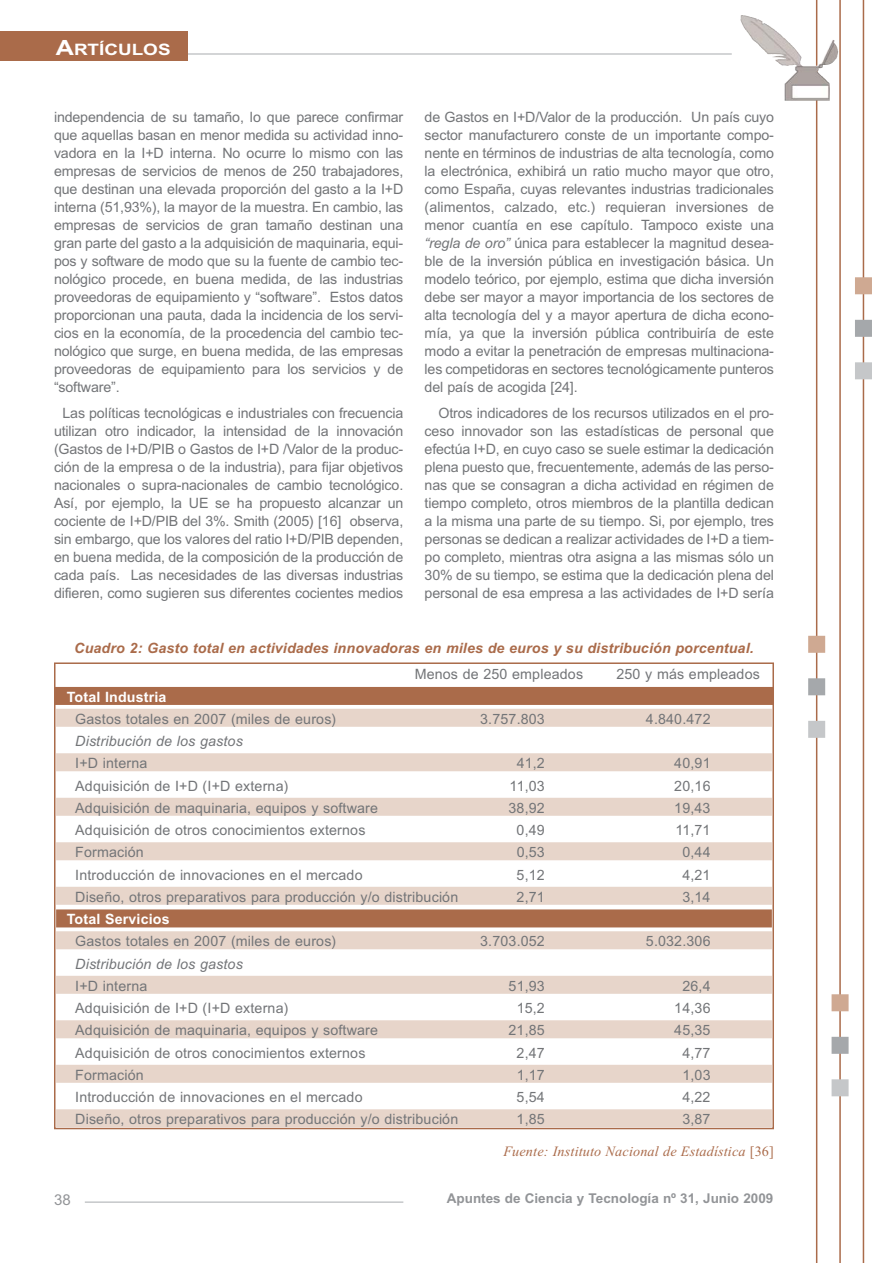
<style>
.page{position:relative;width:893px;height:1263px;background:#fff}
.page>*{position:absolute;margin:0;border:0;box-sizing:border-box;transform-origin:0 0}
.t1{font:700 15.75px "Arial";color:#fff;scale:1.2 1}
.t2{font:15px "Arial";color:#929497}
.t3{font:14.25px/18px "Arial";letter-spacing:-.01em;color:#737578;text-align:justify}
.t4{font:14.25px/22.2px "Arial";letter-spacing:.01em;color:#737578}
.t5{font:italic 700 14.25px/26.7px "Arial";letter-spacing:.01em;color:#aa6b4a}
.t6{font:italic 14.25px/22.2px "Arial";letter-spacing:.01em;color:#737578}
.t7{font:italic 14.25px/31.2px "Times New Roman";letter-spacing:.01em;color:#aa6b4a}
.t8{font:700 13.5px "Arial";color:#929497}
.s1{font-size:21px}
.s2{font-style:italic}
.s3{font-weight:400;font-style:normal;color:#737578}
.s4{font-weight:700;color:#fff}
.s5{font-style:normal}
.s6{font-family:"Arial";font-style:normal;color:#737578}
</style>
<div class="page">
<hr style="left:180px;top:53px;width:552px;height:2px;background:#c5c7c9">
<hr style="left:85px;top:1201px;width:318px;height:2px;background:#c5c7c9">
<hr style="left:816px;top:0;width:1px;height:1263px;background:#aa6b4a">
<div style="left:809px;top:637px;width:15px;height:15px;background:#cfa992"></div>
<div style="left:808px;top:636px;width:17px;height:17px;border:2px solid #cfa992"></div>
<div style="left:809px;top:679px;width:15px;height:16px;background:#a5a8ab"></div>
<div style="left:808px;top:678px;width:17px;height:17px;border:2px solid #a5a8ab"></div>
<div style="left:809px;top:722px;width:15px;height:15px;background:#c5c7c9"></div>
<div style="left:808px;top:721px;width:17px;height:17px;border:2px solid #c5c7c9"></div>
<hr style="left:839px;top:0;width:2px;height:1263px;background:#aa6b4a">
<div style="left:832px;top:995px;width:16px;height:16px;background:#cfa992"></div>
<div style="left:831px;top:994px;width:17px;height:17px;border:2px solid #cfa992"></div>
<div style="left:832px;top:1038px;width:16px;height:15px;background:#a5a8ab"></div>
<div style="left:831px;top:1037px;width:17px;height:17px;border:2px solid #a5a8ab"></div>
<div style="left:832px;top:1080px;width:16px;height:16px;background:#c5c7c9"></div>
<div style="left:831px;top:1079px;width:17px;height:17px;border:2px solid #c5c7c9"></div>
<hr style="left:863px;top:0;width:1px;height:1263px;background:#aa6b4a">
<div style="left:856px;top:278px;width:15px;height:16px;background:#cfa992"></div>
<div style="left:855px;top:277px;width:17px;height:17px;border:2px solid #cfa992"></div>
<div style="left:856px;top:321px;width:15px;height:15px;background:#a5a8ab"></div>
<div style="left:855px;top:320px;width:17px;height:17px;border:2px solid #a5a8ab"></div>
<div style="left:856px;top:363px;width:15px;height:16px;background:#c5c7c9"></div>
<div style="left:855px;top:362px;width:17px;height:17px;border:2px solid #c5c7c9"></div>
<img style="left:740px;top:15px;width:98px;height:86px">
<div style="left:0;top:32px;width:187px;height:29px;background:#aa6b4a"></div>
<div style="left:54px;top:687px;width:720px;height:18px;background:#aa6b4a"></div>
<div style="left:56px;top:709px;width:716px;height:18px;background:#e7d5ca"></div>
<div style="left:56px;top:753px;width:716px;height:18px;background:#e7d5ca"></div>
<div style="left:56px;top:798px;width:716px;height:18px;background:#e7d5ca"></div>
<div style="left:56px;top:842px;width:716px;height:18px;background:#e7d5ca"></div>
<div style="left:56px;top:887px;width:716px;height:18px;background:#e7d5ca"></div>
<div style="left:56px;top:909px;width:716px;height:18px;background:#aa6b4a"></div>
<div style="left:56px;top:931px;width:716px;height:18px;background:#e7d5ca"></div>
<div style="left:56px;top:976px;width:716px;height:18px;background:#e7d5ca"></div>
<div style="left:56px;top:1020px;width:716px;height:18px;background:#e7d5ca"></div>
<div style="left:56px;top:1065px;width:716px;height:18px;background:#e7d5ca"></div>
<div style="left:56px;top:1109px;width:716px;height:18px;background:#e7d5ca"></div>
<p class="t1" style="left:56px;top:44px;width:97px"><span class="s1">A</span>RTÍCULOS</p>
<p class="t3" style="left:54px;top:109px;width:351px">independencia de su tamaño, lo que parece confirmar que aquellas basan en menor medida su actividad inno&shy;vadora en la I+D interna. No ocurre lo mismo con las empresas de servicios de menos de 250 trabajadores, que destinan una elevada proporción del gasto a la I+D interna (51,93%), la mayor de la muestra. En cambio, las empresas de servicios de gran tamaño destinan una gran parte del gasto a la adquisición de maquinaria, equi&shy;pos y software de modo que su la fuente de cambio tec&shy;nológico procede, en buena medida, de las industrias proveedoras de equipamiento y “software”. Estos datos proporcionan una pauta, dada la incidencia de los servi&shy;cios en la economía, de la procedencia del cambio tec&shy;nológico que surge, en buena medida, de las empresas proveedoras de equipamiento para los servicios y de “software”.</p>
<p class="t3" style="left:54px;top:406px;width:351px;text-align:center">Las políticas tecnológicas e industriales con frecuencia utilizan otro indicador, la intensidad de la innovación (Gastos de I+D/PIB o Gastos de I+D /Valor de la produc&shy;ción de la empresa o de la industria), para fijar objetivos nacionales o supra-nacionales de cambio tecnológico.<br>Así, por ejemplo, la UE se ha propuesto alcanzar un cociente de I+D/PIB del 3%. Smith (2005) [16] observa, sin embargo, que los valores del ratio I+D/PIB dependen, en buena medida, de la composición de la producción de cada país. Las necesidades de las diversas industrias difieren, como sugieren sus diferentes cocientes medios</p>
<p class="t3" style="left:425px;top:109px;width:351px">de Gastos en I+D/Valor de la producción. Un país cuyo sector manufacturero conste de un importante compo&shy;nente en términos de industrias de alta tecnología, como la electrónica, exhibirá un ratio mucho mayor que otro, como España, cuyas relevantes industrias tradicionales (alimentos, calzado, etc.) requieran inversiones de menor cuantía en ese capítulo. Tampoco existe una <span class="s2">“regla de oro”</span> única para establecer la magnitud desea&shy;ble de la inversión pública en investigación básica. Un modelo teórico, por ejemplo, estima que dicha inversión debe ser mayor a mayor importancia de los sectores de alta tecnología del y a mayor apertura de dicha econo&shy;mía, ya que la inversión pública contribuiría de este modo a evitar la penetración de empresas multinaciona&shy;les competidoras en sectores tecnológicamente punteros del país de acogida [24].</p>
<p class="t3" style="left:425px;top:406px;width:351px;text-indent:14px">Otros indicadores de los recursos utilizados en el pro&shy;ceso innovador son las estadísticas de personal que efectúa I+D, en cuyo caso se suele estimar la dedicación plena puesto que, frecuentemente, además de las perso&shy;nas que se consagran a dicha actividad en régimen de tiempo completo, otros miembros de la plantilla dedican a la misma una parte de su tiempo. Si, por ejemplo, tres personas se dedican a realizar actividades de I+D a tiem&shy;po completo, mientras otra asigna a las mismas sólo un 30% de su tiempo, se estima que la dedicación plena del personal de esa empresa a las actividades de I+D sería</p>
<p class="t5" style="left:415px;top:636px;width:341px;text-indent:-340px">Cuadro 2: Gasto total en actividades innovadoras en miles de euros y su distribución porcentual.<br><span class="s3">Menos de 250 empleados</span></p>
<p class="t4" style="left:616px;top:665px;width:145px">250 y más empleados</p>
<p class="t4" style="left:75px;top:687px;width:263px;text-indent:-9px"><span class="s4">Total Industria<br></span>Gastos totales en 2007 (miles de euros)</p>
<p class="t6" style="left:75px;top:731px;width:169px">Distribución de los gastos<br><span class="s5">I+D interna</span></p>
<p class="t3" style="left:480px;top:711px;width:66px">3.757.803</p>
<p class="t3" style="left:646px;top:711px;width:66px">4.840.472</p>
<p class="t3" style="left:517px;top:756px;width:30px">41,2</p>
<p class="t3" style="left:674px;top:756px;width:38px">40,91</p>
<p class="t4" style="left:75px;top:776px;width:215px">Adquisición de I+D (I+D externa)</p>
<p class="t3" style="left:510px;top:778px;width:37px">11,03</p>
<p class="t3" style="left:674px;top:778px;width:38px">20,16</p>
<p class="t4" style="left:75px;top:798px;width:304px">Adquisición de maquinaria, equipos y software</p>
<p class="t3" style="left:508px;top:800px;width:38px">38,92</p>
<p class="t3" style="left:674px;top:800px;width:38px">19,43</p>
<p class="t4" style="left:75px;top:820px;width:292px">Adquisición de otros conocimientos externos</p>
<p class="t3" style="left:517px;top:822px;width:30px">0,49</p>
<p class="t3" style="left:675px;top:822px;width:37px">11,71</p>
<p class="t4" style="left:75px;top:843px;width:70px">Formación</p>
<p class="t3" style="left:517px;top:845px;width:30px">0,53</p>
<p class="t3" style="left:682px;top:845px;width:30px">0,44</p>
<p class="t4" style="left:75px;top:865px;width:289px">Introducción de innovaciones en el mercado</p>
<p class="t3" style="left:517px;top:867px;width:30px">5,12</p>
<p class="t3" style="left:682px;top:867px;width:30px">4,21</p>
<p class="t4" style="left:75px;top:887px;width:384px">Diseño, otros preparativos para producción y/o distribución</p>
<p class="t3" style="left:517px;top:889px;width:30px">2,71</p>
<p class="t3" style="left:682px;top:889px;width:30px">3,14</p>
<p class="t4" style="left:75px;top:909px;width:263px;text-indent:-9px"><span class="s4">Total Servicios<br></span>Gastos totales en 2007 (miles de euros)</p>
<p class="t3" style="left:480px;top:934px;width:66px">3.703.052</p>
<p class="t3" style="left:646px;top:934px;width:66px">5.032.306</p>
<p class="t6" style="left:75px;top:954px;width:169px">Distribución de los gastos<br><span class="s5">I+D interna</span></p>
<p class="t3" style="left:509px;top:978px;width:38px">51,93</p>
<p class="t3" style="left:682px;top:978px;width:30px">26,4</p>
<p class="t4" style="left:75px;top:998px;width:215px">Adquisición de I+D (I+D externa)</p>
<p class="t3" style="left:517px;top:1000px;width:30px">15,2</p>
<p class="t3" style="left:674px;top:1000px;width:38px">14,36</p>
<p class="t4" style="left:75px;top:1021px;width:304px">Adquisición de maquinaria, equipos y software</p>
<p class="t3" style="left:508px;top:1023px;width:38px">21,85</p>
<p class="t3" style="left:674px;top:1023px;width:38px">45,35</p>
<p class="t4" style="left:75px;top:1043px;width:292px">Adquisición de otros conocimientos externos</p>
<p class="t3" style="left:517px;top:1045px;width:30px">2,47</p>
<p class="t3" style="left:682px;top:1045px;width:30px">4,77</p>
<p class="t4" style="left:75px;top:1065px;width:70px">Formación</p>
<p class="t3" style="left:517px;top:1067px;width:30px">1,17</p>
<p class="t3" style="left:682px;top:1067px;width:30px">1,03</p>
<p class="t4" style="left:75px;top:1087px;width:289px">Introducción de innovaciones en el mercado</p>
<p class="t3" style="left:517px;top:1089px;width:30px">5,54</p>
<p class="t3" style="left:682px;top:1089px;width:30px">4,22</p>
<p class="t4" style="left:75px;top:1110px;width:384px">Diseño, otros preparativos para producción y/o distribución</p>
<p class="t3" style="left:517px;top:1112px;width:30px">1,85</p>
<p class="t7" style="left:503px;top:1105px;width:272px;text-indent:179px"><span class="s6">3,87<br></span>Fuente: Instituto Nacional de Estadística <span class="s5">[36]</span></p>
<p class="t2" style="left:54px;top:1194px;width:18px">38</p>
<p class="t8" style="left:447px;top:1193px;width:328px">Apuntes de Ciencia y Tecnología nº 31, Junio 2009</p>
</div>
